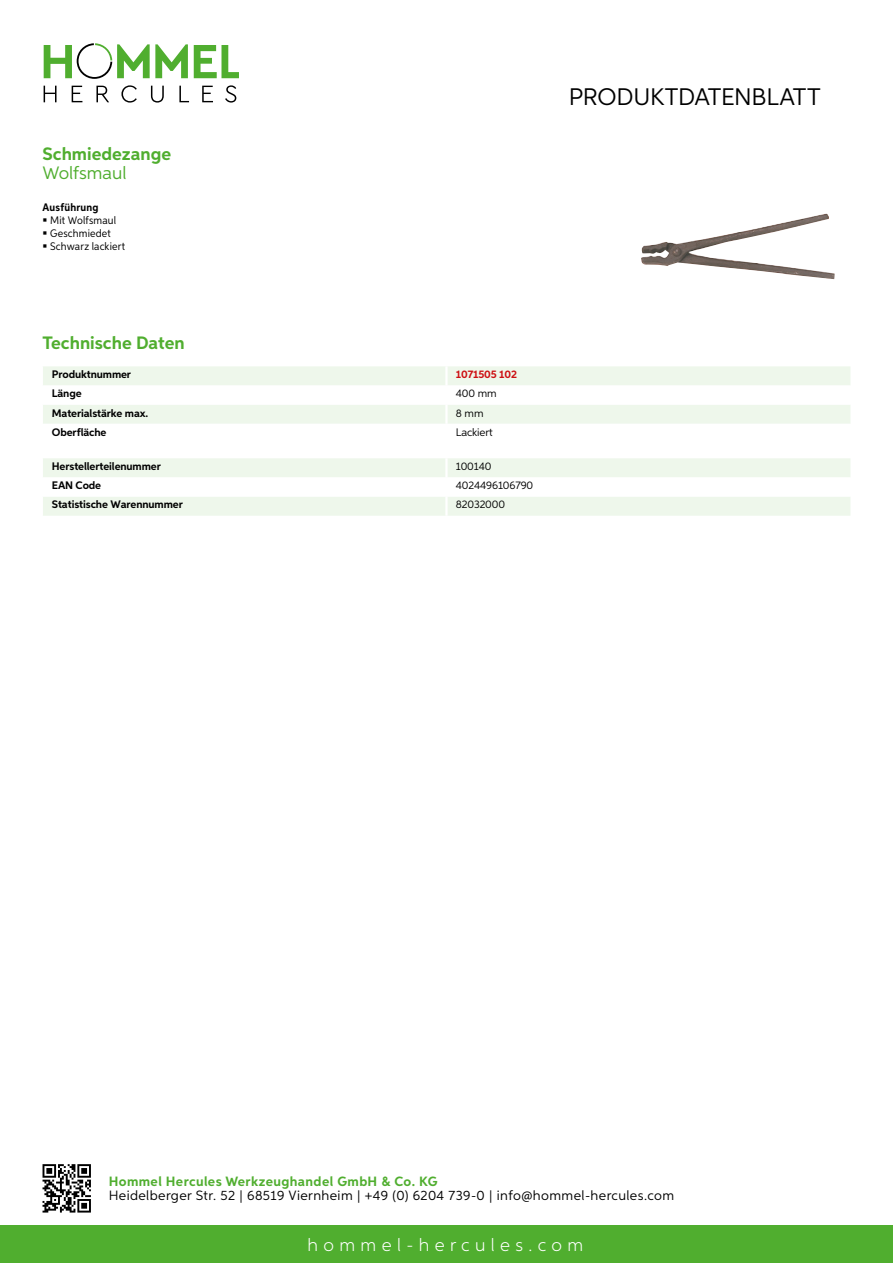
<style>
.page{position:relative;width:893px;height:1263px;background:#fff}
.page>*{position:absolute;margin:0;border:0;box-sizing:border-box;transform-origin:0 0}
.t1{font:24px "Aspira";letter-spacing:-.01em;color:#000}
.t2{font:700 18px "Aspira";color:#50ae2f}
.t3{font:300 18px "Aspira";letter-spacing:.3em;color:#fff}
.t4{font:18px "Aspira";color:#50ae2f}
.t5{font:13.5px "Aspira";letter-spacing:.03em;color:#000}
.t6{font:700 13.5px "Aspira";letter-spacing:.03em;color:#50ae2f}
.t7{font:700 10.95px "Aspira";letter-spacing:-.01em;color:#000}
.t8{font:10.95px "Aspira";letter-spacing:-.01em;color:#000}
.t9{font:10.95px/12.8px "Aspira Nar";letter-spacing:.015em;color:#000}
.t10{font:700 10.95px "Aspira";letter-spacing:-.01em;color:#cd1013}
.t11{font:700 10.95px "Aspira Nar";letter-spacing:.02em;color:#000}
</style>
<div class="page">
<div style="left:0;top:1226px;width:893px;height:37px;background:#50ae2f"></div>
<svg style="left:43px;top:1164px;width:48px;height:48px"></svg>
<svg style="left:194px;top:45px;width:45px;height:33px"></svg>
<svg style="left:44px;top:43px;width:144px;height:36px"></svg>
<svg style="left:44px;top:86px;width:13px;height:16px"></svg>
<svg style="left:72px;top:86px;width:10px;height:16px"></svg>
<svg style="left:96px;top:86px;width:13px;height:16px"></svg>
<svg style="left:121px;top:85px;width:16px;height:18px"></svg>
<svg style="left:151px;top:86px;width:13px;height:17px"></svg>
<svg style="left:179px;top:86px;width:10px;height:16px"></svg>
<svg style="left:202px;top:86px;width:11px;height:16px"></svg>
<svg style="left:225px;top:85px;width:11px;height:18px"></svg>
<div style="left:43px;top:366px;width:807px;height:19px;background:#eef7eb"></div>
<div style="left:43px;top:405px;width:807px;height:19px;background:#eef7eb"></div>
<hr style="left:445px;top:366px;width:3px;height:19px;background:#fff">
<hr style="left:445px;top:405px;width:3px;height:19px;background:#fff">
<svg style="left:43px;top:458px;width:807px;height:58px"></svg>
<hr style="left:445px;top:497px;width:3px;height:19px;background:#fff">
<img style="left:641px;top:213px;width:194px;height:66px">
<h2 class="t2" style="left:43px;top:142px;width:130px">Schmiedezange</h2>
<h2 class="t4" style="left:43px;top:162px;width:85px">Wolfsmaul</h2>
<p class="t11" style="left:43px;top:201px;width:58px">Ausführung</p>
<p class="t9" style="left:50px;top:214px;width:76px">Mit Wolfsmaul<br>Geschmiedet<br>Schwarz lackiert</p>
<h2 class="t2" style="left:43px;top:332px;width:144px">Technische Daten</h2>
<p class="t7" style="left:52px;top:368px;width:81px">Produktnummer</p>
<p class="t10" style="left:456px;top:368px;width:63px">1071505 102</p>
<p class="t7" style="left:52px;top:387px;width:31px">Länge</p>
<p class="t8" style="left:456px;top:387px;width:42px">400 mm</p>
<p class="t7" style="left:52px;top:406px;width:98px">Materialstärke max.</p>
<p class="t8" style="left:456px;top:406px;width:29px">8 mm</p>
<p class="t7" style="left:52px;top:425px;width:56px">Oberfläche</p>
<p class="t8" style="left:456px;top:425px;width:38px">Lackiert</p>
<p class="t7" style="left:52px;top:460px;width:111px">Herstellerteilenummer</p>
<p class="t8" style="left:456px;top:460px;width:37px">100140</p>
<p class="t7" style="left:52px;top:479px;width:51px">EAN Code</p>
<p class="t8" style="left:456px;top:479px;width:79px">4024496106790</p>
<p class="t7" style="left:52px;top:498px;width:132px">Statistische Warennummer</p>
<p class="t8" style="left:456px;top:498px;width:51px">82032000</p>
<h1 class="t1" style="left:569px;top:82px;width:253px">Produktdatenblatt</h1>
<p class="t6" style="left:109px;top:1172px;width:330px">Hommel Hercules Werkzeughandel GmbH &amp; Co. KG</p>
<p class="t5" style="left:109px;top:1187px;width:567px">Heidelberger Str. 52 | 68519 Viernheim | +49 (0) 6204 739-0 | info@hommel-hercules.com</p>
<h2 class="t3" style="left:307px;top:1234px;width:277px">hommel-hercules.com</h2>
</div>
